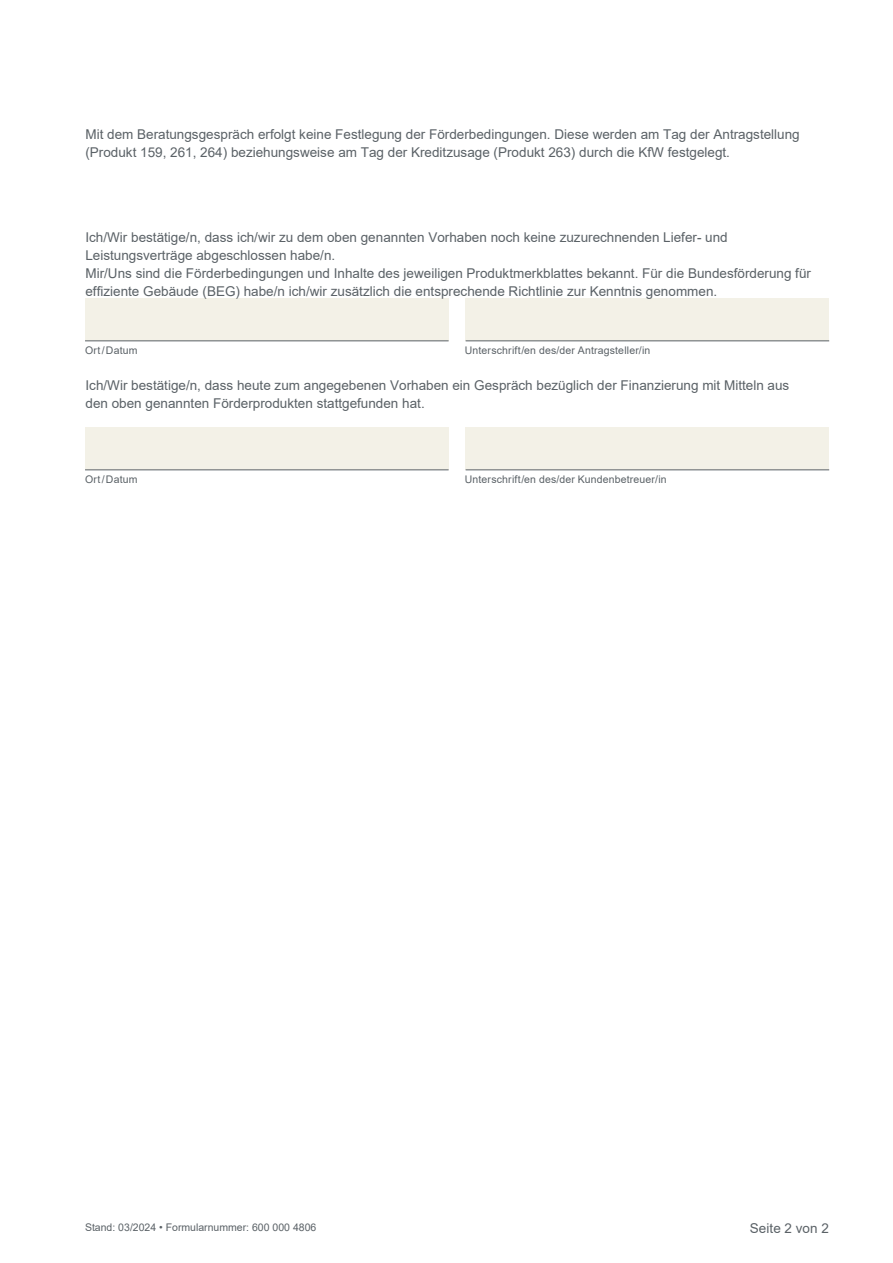
<style>
.page{position:relative;width:893px;height:1263px;background:#fff}
.page>*{position:absolute;margin:0;border:0;box-sizing:border-box;transform-origin:0 0}
.Fließtext_Form_A4_9p{font:13.5px/18px "Arial";color:#5a6166}
.t1{font:13.5px "Arial";letter-spacing:.005em;color:#5a6166}
.t2{font:10.5px "Arial";letter-spacing:.015em;color:#5a6166}
.s1{font-style:inherit}
</style>
<div class="page">
<div style="left:85px;top:299px;width:364px;height:42px;background:#f3f1e7"></div>
<hr style="left:85px;top:340px;width:364px;height:1px;background:#5a6166">
<div style="left:466px;top:299px;width:363px;height:42px;background:#f3f1e7"></div>
<hr style="left:466px;top:340px;width:363px;height:1px;background:#5a6166">
<div style="left:85px;top:428px;width:364px;height:42px;background:#f3f1e7"></div>
<hr style="left:85px;top:469px;width:364px;height:1px;background:#5a6166">
<div style="left:466px;top:428px;width:363px;height:42px;background:#f3f1e7"></div>
<hr style="left:466px;top:469px;width:363px;height:1px;background:#5a6166">
<p class="Fließtext_Form_A4_9p" style="left:85px;top:125px;width:716px">Mit dem Beratungsgespräch erfolgt keine Festlegung der Förderbedingungen. Diese werden am Tag der Antragstellung (Produkt 159, 261, 264) beziehungsweise am Tag der Kreditzusage (Produkt 263) durch die KfW festgelegt.</p>
<p class="Fließtext_Form_A4_9p" style="left:85px;top:228px;width:727px">Ich/Wir bestätige/n, dass ich/wir zu dem oben genannten Vorhaben noch keine zuzurechnenden Liefer- und Leistungsverträge abgeschlossen habe/n.<br>Mir/Uns sind die Förderbedingungen und Inhalte des jeweiligen Produktmerkblattes bekannt. Für die Bundesförderung für effiziente Gebäude (BEG) habe/n ich/wir zusätzlich die entsprechende Richtlinie zur Kenntnis genommen.</p>
<p class="t2" style="left:85px;top:343px;width:54px">Ort/Datum</p>
<p class="t2" style="left:465px;top:343px;width:187px">Unterschrift/en des/der Antragsteller/in</p>
<p class="Fließtext_Form_A4_9p" style="left:85px;top:376px;width:705px">Ich/Wir bestätige/n, dass heute zum angegebenen Vorhaben ein Gespräch bezüglich der Finanzierung mit Mitteln aus den oben genannten Förderprodukten stattgefunden hat.</p>
<p class="t2" style="left:85px;top:472px;width:54px">Ort/Datum</p>
<p class="t2" style="left:465px;top:472px;width:203px">Unterschrift/en des/der Kundenbetreuer/in</p>
<p class="t2" style="left:85px;top:1220px;width:233px">Stand: <span class="s1">03</span>/202<span class="s1">4</span> • Formularnummer: 600 000 4806</p>
<p class="t1" style="left:750px;top:1219px;width:81px">Seite 2 von 2</p>
</div>
